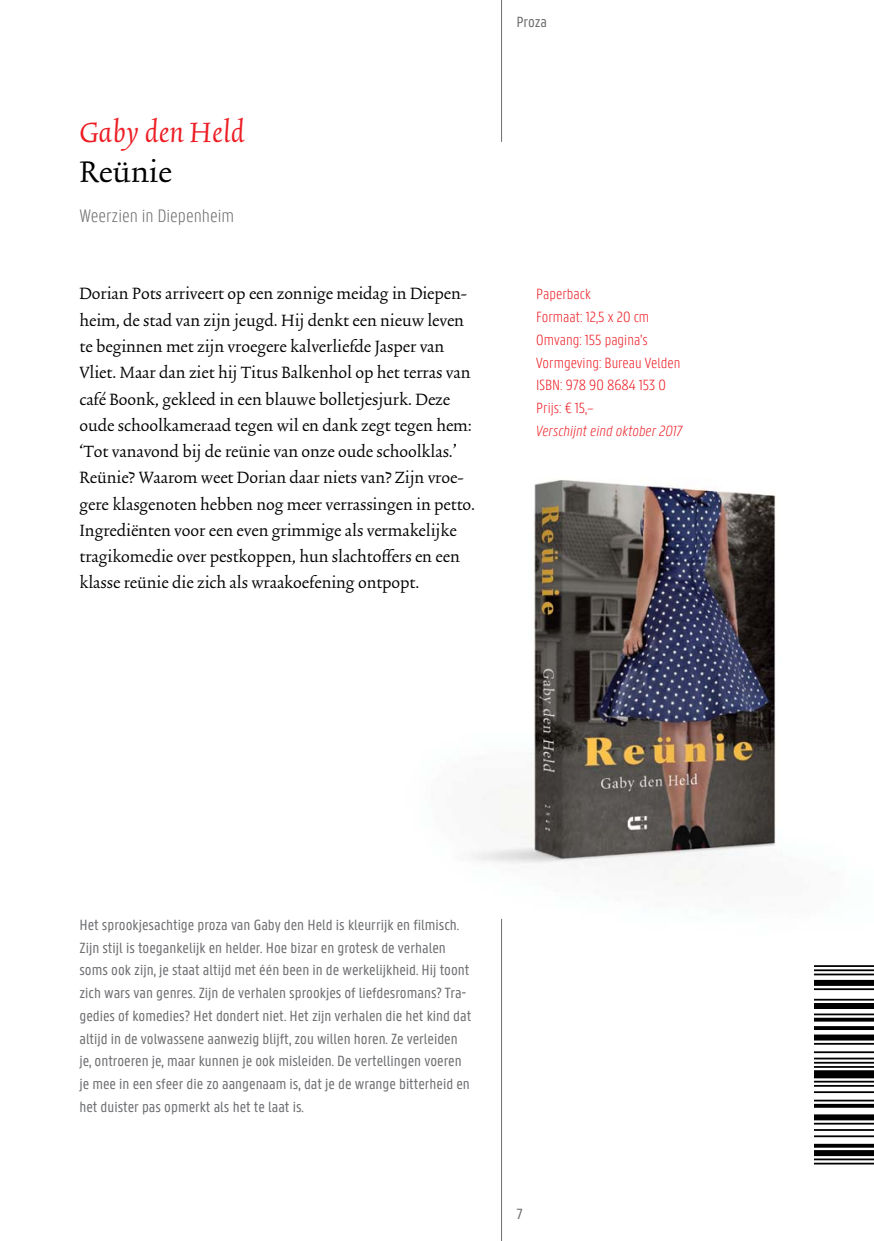
<style>
.page{position:relative;width:874px;height:1241px;background:#fff}
.page>*{position:absolute;margin:0;border:0;box-sizing:border-box;transform-origin:0 0}
.t1{font:35px "Trinite No 2 Rom Wid Ita";letter-spacing:.01em;color:#ed1d24}
.t2{font:35px "Trinite No 2 Rom Wid";color:#000}
.t3{font:19.25px/26.2px "Trinite No 2 Rom Wid";color:#000}
.t4{font:300 19.25px "Panno Text";color:#6d6e71}
.t5{font:15.75px/22.8px "Panno Text";color:#6d6e71}
.t6{font:300 15.75px/22.8px "Panno Text";color:#ed1d24}
.t7{font:italic 300 15.75px "Panno Text";color:#ed1d24}
</style>
<div class="page">
<hr style="left:501px;top:0;width:1px;height:142px;background:#6d6e71">
<img style="left:473px;top:479px;width:400px;height:522px">
<hr style="left:501px;top:918px;width:1px;height:322px;background:#6d6e71">
<hr style="left:814px;top:1162px;width:59px;height:2px;background:#000">
<hr style="left:814px;top:1158px;width:59px;height:2px;background:#000">
<svg style="left:814px;top:1150px;width:59px;height:5px"></svg>
<svg style="left:814px;top:1143px;width:59px;height:4px"></svg>
<hr style="left:814px;top:1135px;width:59px;height:1px;background:#000">
<hr style="left:814px;top:1128px;width:59px;height:2px;background:#000">
<hr style="left:814px;top:1122px;width:59px;height:2px;background:#000">
<div style="left:814px;top:1114px;width:59px;height:6px;background:#000"></div>
<svg style="left:814px;top:1103px;width:59px;height:4px"></svg>
<hr style="left:814px;top:1099px;width:59px;height:2px;background:#000">
<hr style="left:814px;top:1091px;width:59px;height:1px;background:#000">
<hr style="left:814px;top:1084px;width:59px;height:2px;background:#000">
<hr style="left:814px;top:1080px;width:59px;height:2px;background:#000">
<div style="left:814px;top:1070px;width:59px;height:8px;background:#000"></div>
<hr style="left:814px;top:1065px;width:59px;height:2px;background:#000">
<hr style="left:814px;top:1061px;width:59px;height:2px;background:#000">
<hr style="left:814px;top:1057px;width:59px;height:2px;background:#000">
<hr style="left:814px;top:1051px;width:59px;height:1px;background:#000">
<hr style="left:814px;top:1042px;width:59px;height:2px;background:#000">
<div style="left:814px;top:1034px;width:59px;height:6px;background:#000"></div>
<svg style="left:814px;top:1026px;width:59px;height:3px"></svg>
<svg style="left:814px;top:1017px;width:59px;height:4px"></svg>
<hr style="left:814px;top:1013px;width:59px;height:2px;background:#000">
<div style="left:814px;top:1002px;width:59px;height:6px;background:#000"></div>
<hr style="left:814px;top:998px;width:59px;height:2px;background:#000">
<hr style="left:814px;top:988px;width:59px;height:1px;background:#000">
<div style="left:814px;top:979px;width:59px;height:6px;background:#000"></div>
<hr style="left:814px;top:973px;width:59px;height:2px;background:#000">
<hr style="left:814px;top:969px;width:59px;height:2px;background:#000">
<hr style="left:814px;top:965px;width:59px;height:1px;background:#000">
<h1 class="t1" style="left:79px;top:116px;width:166px">Gaby den Held</h1>
<h1 class="t2" style="left:79px;top:156px;width:94px">Reünie</h1>
<p class="t4" style="left:79px;top:206px;width:156px">Weerzien in Diepenheim</p>
<p class="t5" style="left:516px;top:11px;width:32px">Proza</p>
<p class="t3" style="left:79px;top:282px;width:397px">Dorian Pots arriveert op een zonnige meidag in Diepen&shy;heim, de stad van zijn jeugd. Hij denkt een nieuw leven te beginnen met zijn vroegere kalverliefde Jasper van Vliet. Maar dan ziet hij Titus Balkenhol op het terras van café Boonk, gekleed in een blauwe bolletjesjurk. Deze oude schoolkameraad tegen wil en dank zegt tegen hem: ‘Tot vanavond bij de reünie van onze oude schoolklas.’ Reünie? Waarom weet Dorian daar niets van? Zijn vroe&shy;gere klasgenoten hebben nog meer verrassingen in petto.<br>Ingrediënten voor een even grimmige als vermakelijke tragikomedie over pestkoppen, hun slachtoffers en een klasse reünie die zich als wraakoefening ontpopt.</p>
<p class="t6" style="left:536px;top:283px;width:145px">Paperback<br>Formaat: 12,5 x 20 cm<br>Omvang: 155 pagina’s<br>Vormgeving: Bureau Velden<br>ISBN: 978 90 8684 153 0<br>Prijs: € 15,–</p>
<p class="t7" style="left:536px;top:422px;width:148px">Verschijnt eind oktober 2017</p>
<p class="t5" style="left:79px;top:913px;width:393px">Het sprookjesachtige proza van Gaby den Held is kleurrijk en filmisch.<br>Zijn stijl is toegankelijk en helder. Hoe bizar en grotesk de verhalen soms ook zijn, je staat altijd met één been in de werkelijkheid. Hij toont zich wars van genres. Zijn de verhalen sprookjes of liefdesromans? Tra&shy;gedies of komedies? Het dondert niet. Het zijn verhalen die het kind dat altijd in de volwassene aanwezig blijft, zou willen horen. Ze verleiden je, ontroeren je, maar kunnen je ook misleiden. De vertellingen voeren je mee in een sfeer die zo aangenaam is, dat je de wrange bitterheid en het duister pas opmerkt als het te laat is.</p>
<p class="t5" style="left:516px;top:1202px;width:8px">7</p>
</div>
